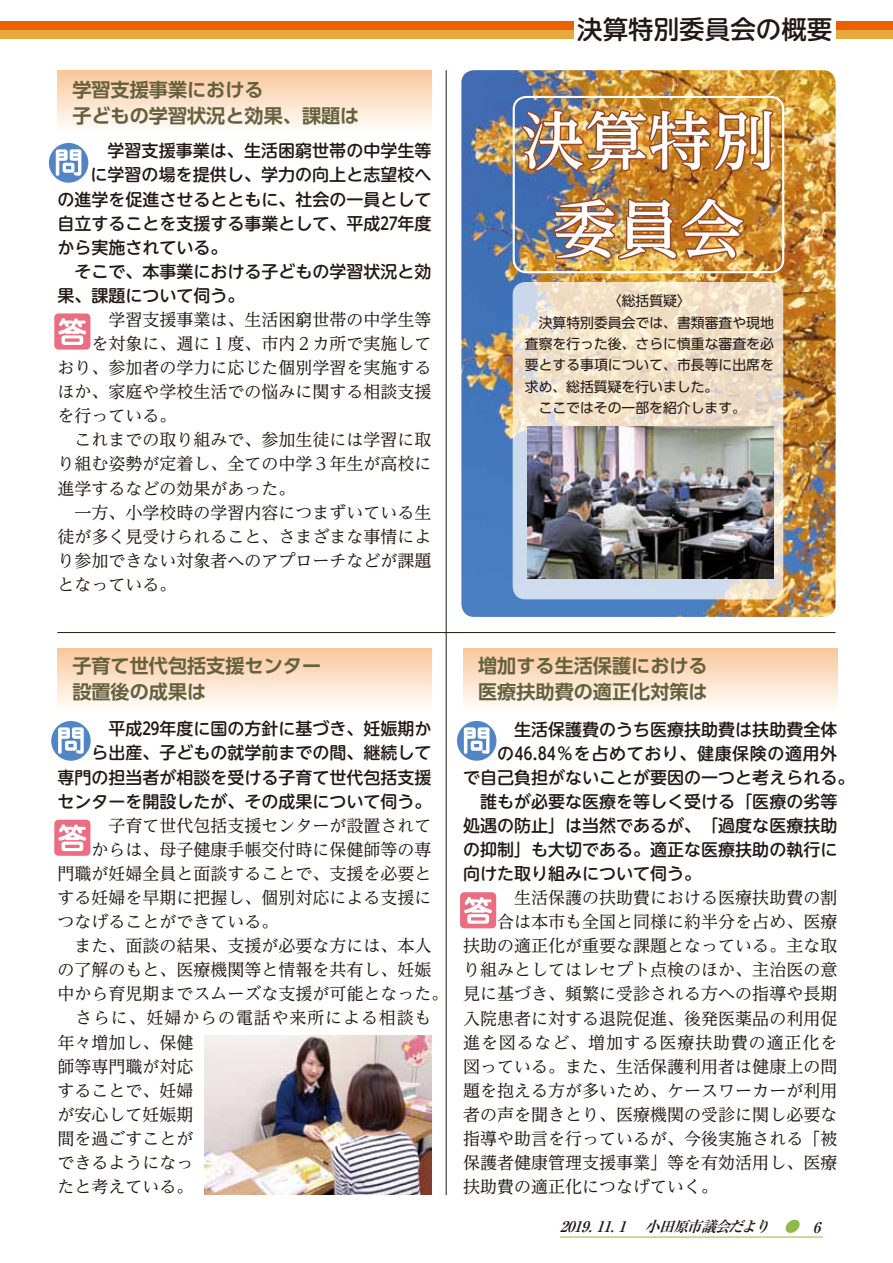
<style>
.page{position:relative;width:893px;height:1263px;background:#fff}
.page>*{position:absolute;margin:0;border:0;box-sizing:border-box;transform-origin:0 0}
.t1{font:500 63.75px/88.2px "UD Reimin Pro";color:#fff;text-align:center}
.t2{font:500 25.5px "UD Shin M Go Pro";color:#221815}
.t3{font:700 19.2px/25.5px "UD Shin Go Pro De";color:#65613e}
.t4{font:16.95px "UD Reimin Pro";color:#221815}
.t5{font:500 16.95px/24.2px "UD Shin M Go Pro";color:#221815;text-align:right}
.t6{font:16.95px "UD Reimin Pro";letter-spacing:.05em;color:#221815}
.t7{font:500 16.95px "UD Shin M Go Pro";letter-spacing:.035em;color:#221815}
.t8{font:italic 700 14.85px "Ryumin Pro";color:#221815}
.t9{font:italic 700 14.85px "Ryumin Pro";color:#90b949}
.t10{font:13.8px/21.3px "UD Shin Go Pro";color:#221815}
</style>
<div class="page">
<div style="left:0;top:21px;width:893px;height:9px;background:#eb6100"></div>
<div style="left:0;top:30px;width:893px;height:8px;background:#e6a83f"></div>
<hr style="left:560px;top:1236px;width:263px;height:1px;background:#90b949">
<img style="left:461px;top:70px;width:375px;height:547px">
<div style="left:57px;top:70px;width:375px;height:65px;background:linear-gradient(to bottom,#f9c79a,#fff)"></div>
<svg style="left:49px;top:143px;width:39px;height:40px"></svg>
<svg style="left:56px;top:149px;width:25px;height:27px"></svg>
<div style="left:54px;top:313px;width:36px;height:37px;background:#ec6d81;border-radius:4px"></div>
<svg style="left:58px;top:318px;width:28px;height:27px"></svg>
<div style="left:51px;top:721px;width:40px;height:40px;background:#5185c5;border-radius:50%"></div>
<svg style="left:58px;top:727px;width:26px;height:27px"></svg>
<svg style="left:457px;top:721px;width:39px;height:40px"></svg>
<svg style="left:464px;top:727px;width:25px;height:27px"></svg>
<div style="left:57px;top:648px;width:375px;height:65px;background:linear-gradient(to bottom,#f9c79a,#fff)"></div>
<div style="left:463px;top:648px;width:374px;height:65px;background:linear-gradient(to bottom,#f9c79a,#fff)"></div>
<svg style="left:55px;top:819px;width:36px;height:37px"></svg>
<div style="left:54px;top:820px;width:36px;height:36px;background:#ec6d81;border-radius:4px"></div>
<svg style="left:58px;top:824px;width:28px;height:27px"></svg>
<svg style="left:460px;top:893px;width:37px;height:36px"></svg>
<div style="left:460px;top:892px;width:36px;height:36px;background:#ec6d81;border-radius:4px"></div>
<svg style="left:464px;top:897px;width:28px;height:27px"></svg>
<hr style="left:57px;top:632px;width:779px;height:1px;background:#221815">
<img style="left:519px;top:107px;width:256px;height:67px">
<img style="left:551px;top:195px;width:195px;height:67px">
<div style="left:513px;top:96px;width:271px;height:177px;border:2px solid #fff;border-radius:13px"></div>
<svg style="left:513px;top:282px;width:270px;height:317px"></svg>
<img style="left:527px;top:426px;width:247px;height:152px">
<div style="left:574px;top:17px;width:262px;height:26px;background:#fff"></div>
<hr style="left:446px;top:70px;width:1px;height:1125px;background:#221815">
<img style="left:204px;top:1036px;width:228px;height:159px">
<p class="t3" style="left:72px;top:77px;width:289px">学習支援事業における<br>子どもの学習状況と効果、課題は</p>
<p class="t5" style="left:90px;top:138px;width:343px">　学習支援事業は、生活困窮世帯の中学生等</p>
<p class="t5" style="left:90px;top:162px;width:343px">に学習の場を提供し、学力の向上と志望校へ</p>
<p class="t5" style="left:57px;top:186px;width:376px">の進学を促進させるとともに、社会の一員として</p>
<p class="t5" style="left:57px;top:210px;width:376px">自立することを支援する事業として、平成27年度</p>
<p class="t5" style="left:57px;top:234px;width:172px">から実施されている。</p>
<p class="t5" style="left:57px;top:258px;width:376px">　そこで、本事業における子どもの学習状況と効</p>
<p class="t5" style="left:57px;top:282px;width:189px">果、課題について伺う。</p>
<p class="t4" style="left:91px;top:306px;width:342px">　学習支援事業は、生活困窮世帯の中学生等</p>
<p class="t4" style="left:91px;top:330px;width:342px">を対象に、週に１度、市内２カ所で実施して</p>
<p class="t4" style="left:57px;top:354px;width:376px">おり、参加者の学力に応じた個別学習を実施する</p>
<p class="t4" style="left:57px;top:378px;width:376px">ほか、家庭や学校生活での悩みに関する相談支援</p>
<p class="t4" style="left:57px;top:402px;width:121px">を行っている。</p>
<p class="t4" style="left:57px;top:426px;width:376px">　これまでの取り組みで、参加生徒には学習に取</p>
<p class="t4" style="left:57px;top:450px;width:376px">り組む姿勢が定着し、全ての中学３年生が高校に</p>
<p class="t4" style="left:57px;top:474px;width:240px">進学するなどの効果があった。</p>
<p class="t4" style="left:57px;top:498px;width:376px">　一方、小学校時の学習内容につまずいている生</p>
<p class="t4" style="left:57px;top:522px;width:376px">徒が多く見受けられること、さまざまな事情によ</p>
<p class="t4" style="left:57px;top:547px;width:376px">り参加できない対象者へのアプローチなどが課題</p>
<p class="t4" style="left:57px;top:571px;width:121px">となっている。</p>
<h2 class="t2" style="left:577px;top:9px;width:257px">決算特別委員会の概要</h2>
<h1 class="t1" style="left:521px;top:95px;width:257px">決算特別委員会</h1>
<p class="t10" style="left:525px;top:290px;width:250px;text-indent:83px">〈総括質疑〈<br>　決算特別委員会では、書類審査や現地査察を行った後、さらに慎重な審査を必要とする事項について、市長等に出席を求め、総括質疑を行いました。<br>　ここではその一部を紹介します。</p>
<p class="t3" style="left:72px;top:653px;width:250px">子育て世代包括支援センター設置後の成果は</p>
<p class="t3" style="left:478px;top:653px;width:231px">増加する生活保護における医療扶助費の適正化対策は</p>
<p class="t5" style="left:57px;top:716px;width:376px">　平成29年度に国の方針に基づき、妊娠期か<br>ら出産、子どもの就学前までの間、継続して<br>専門の担当者が相談を受ける子育て世代包括支援センターを開設したが、その成果について伺う。</p>
<p class="t4" style="left:91px;top:811px;width:342px">　子育て世代包括支援センターが設置されて</p>
<p class="t4" style="left:91px;top:836px;width:342px">からは、母子健康手帳交付時に保健師等の専</p>
<p class="t4" style="left:57px;top:860px;width:376px">門職が妊婦全員と面談することで、支援を必要と</p>
<p class="t4" style="left:57px;top:884px;width:376px">する妊婦を早期に把握し、個別対応による支援に</p>
<p class="t4" style="left:57px;top:908px;width:223px">つなげることができている。</p>
<p class="t4" style="left:57px;top:932px;width:376px">　また、面談の結果、支援が必要な方には、本人</p>
<p class="t4" style="left:57px;top:956px;width:376px">の了解のもと、医療機関等と情報を共有し、妊娠</p>
<p class="t4" style="left:57px;top:980px;width:393px">中から育児期までスムーズな支援が可能となった。</p>
<p class="t6" style="left:57px;top:1004px;width:376px">　さらに、妊婦からの電話や来所による相談も</p>
<p class="t4" style="left:57px;top:1028px;width:138px">年々増加し、保健</p>
<p class="t4" style="left:57px;top:1052px;width:138px">師等専門職が対応</p>
<p class="t4" style="left:57px;top:1076px;width:138px">することで、妊婦</p>
<p class="t4" style="left:57px;top:1100px;width:138px">が安心して妊娠期</p>
<p class="t4" style="left:57px;top:1125px;width:138px">間を過ごすことが</p>
<p class="t4" style="left:57px;top:1149px;width:138px">できるようになっ</p>
<p class="t4" style="left:57px;top:1173px;width:138px">たと考えている。</p>
<p class="t5" style="left:497px;top:716px;width:342px">　生活保護費のうち医療扶助費は扶助費全体</p>
<p class="t7" style="left:497px;top:739px;width:342px">の46.84％を占めており、健康保険の適用外</p>
<p class="t5" style="left:463px;top:764px;width:393px">で自己負担がないことが要因の一つと考えられる。</p>
<p class="t5" style="left:463px;top:788px;width:376px">　誰もが必要な医療を等しく受ける「医療の劣等</p>
<p class="t5" style="left:463px;top:812px;width:376px">処遇の防止」は当然であるが、「過度な医療扶助</p>
<p class="t5" style="left:463px;top:836px;width:376px">の抑制」も大切である。適正な医療扶助の執行に</p>
<p class="t5" style="left:463px;top:861px;width:240px">向けた取り組みについて伺う。</p>
<p class="t4" style="left:497px;top:884px;width:342px">　生活保護の扶助費における医療扶助費の割</p>
<p class="t4" style="left:497px;top:908px;width:342px">合は本市も全国と同様に約半分を占め、医療</p>
<p class="t4" style="left:463px;top:932px;width:376px">扶助の適正化が重要な課題となっている。主な取</p>
<p class="t4" style="left:463px;top:956px;width:376px">り組みとしてはレセプト点検のほか、主治医の意</p>
<p class="t4" style="left:463px;top:980px;width:376px">見に基づき、頻繁に受診される方への指導や長期</p>
<p class="t4" style="left:463px;top:1004px;width:376px">入院患者に対する退院促進、後発医薬品の利用促</p>
<p class="t6" style="left:463px;top:1028px;width:376px">進を図るなど、増加する医療扶助費の適正化を</p>
<p class="t4" style="left:463px;top:1052px;width:376px">図っている。また、生活保護利用者は健康上の問</p>
<p class="t4" style="left:463px;top:1076px;width:376px">題を抱える方が多いため、ケースワーカーが利用</p>
<p class="t4" style="left:463px;top:1101px;width:376px">者の声を聞きとり、医療機関の受診に関し必要な</p>
<p class="t4" style="left:463px;top:1125px;width:376px">指導や助言を行っているが、今後実施される「被</p>
<p class="t4" style="left:463px;top:1149px;width:376px">保護者健康管理支援事業」等を有効活用し、医療</p>
<p class="t4" style="left:463px;top:1173px;width:257px">扶助費の適正化につなげていく。</p>
<p class="t8" style="left:644px;top:1215px;width:134px">小田原市議会だより</p>
<p class="t8" style="left:560px;top:1215px;width:41px">2019.</p>
<p class="t8" style="left:596px;top:1215px;width:53px">11. 　</p>
<p class="t8" style="left:618px;top:1215px;width:16px">1</p>
<p class="t9" style="left:784px;top:1215px;width:23px">●</p>
<p class="t8" style="left:813px;top:1215px;width:15px">6</p>
</div>
